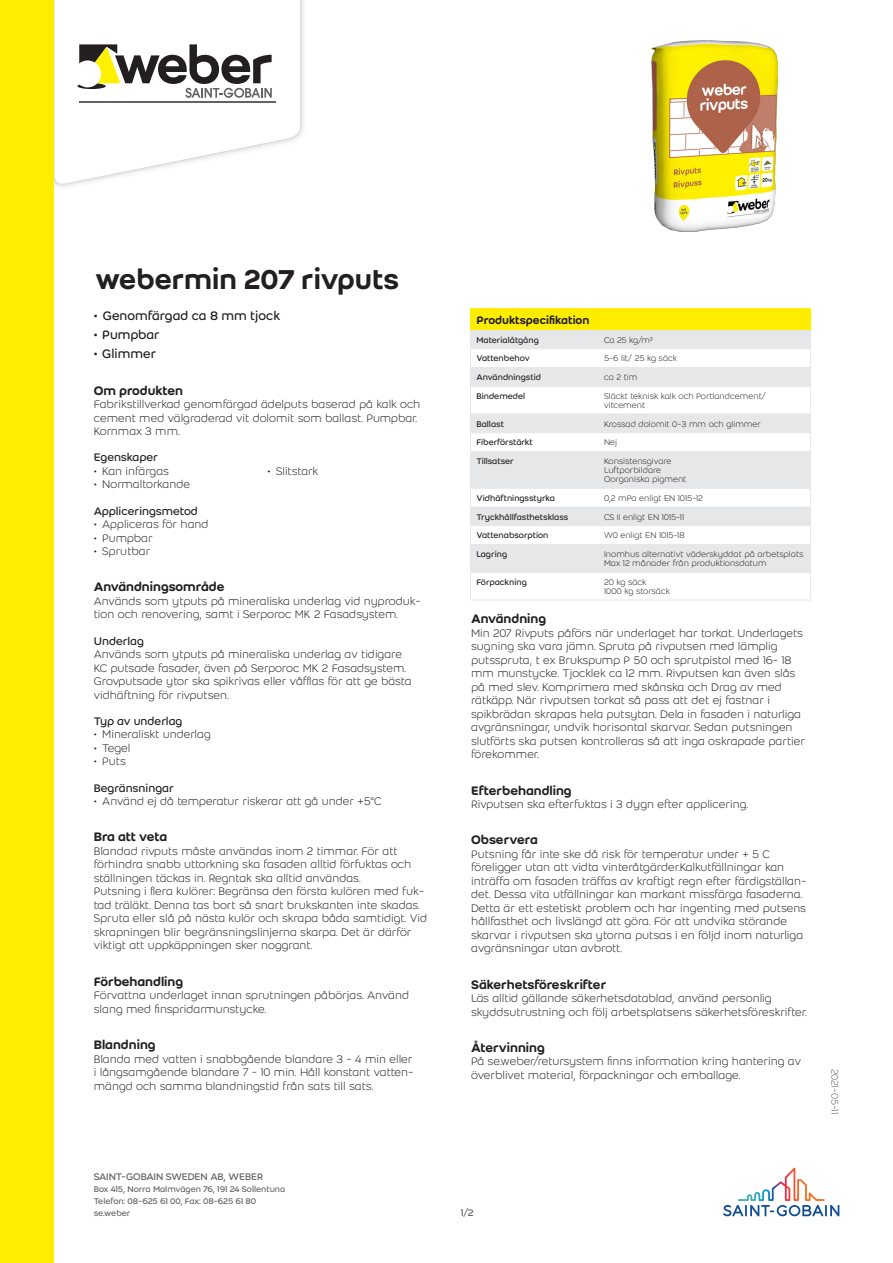
<style>
.page{position:relative;width:893px;height:1263px;background:#fff}
.page>*{position:absolute;margin:0;border:0;box-sizing:border-box;transform-origin:0 0}
.Product_name{font:500 30px "Weber";color:#231f20}
.Second_header{font:500 13.5px "Weber";color:#231f20}
.t1{font:13.5px "Weber";color:#231f20}
.Second_header-2{font:500 13.5px "Weber";letter-spacing:-.02em;color:#231f20}
.Body_text{font:300 12px/13.5px "Weber";color:#231f20}
.Second_sub-header{font:12px "Weber";color:#231f20}
.header_1{font:500 12px "Weber";color:#231f20}
.t2{font:10.5px "Weber";letter-spacing:-.01em;color:#636366}
.Last_modification_da{font:300 10.5px "Weber";color:#636366}
.column_2{font:300 9px/9px "Weber";color:#231f20}
.column_1{font:9px "Weber";color:#231f20}
.t3{font:9px/12px "Weber";letter-spacing:-.005em;color:#636366}
</style>
<div class="page">
<img style="left:54px;top:0;width:250px;height:187px">
<svg style="left:55px;top:0;width:245px;height:186px"></svg>
<hr style="left:79px;top:101px;width:196px;height:1px;background:#636366">
<svg style="left:77px;top:44px;width:195px;height:54px"></svg>
<div style="left:0;top:0;width:54px;height:1263px;background:#ffed00"></div>
<svg style="left:723px;top:1168px;width:116px;height:48px"></svg>
<img style="left:652px;top:40px;width:125px;height:192px">
<div style="left:470px;top:309px;width:341px;height:21px;background:#ffed00"></div>
<svg style="left:471px;top:330px;width:339px;height:242px;fill:#e6e7e9"></svg>
<hr style="left:470px;top:348px;width:128px;height:1px;background:#e6e7e9">
<hr style="left:598px;top:348px;width:213px;height:1px;background:#e6e7e9">
<hr style="left:470px;top:367px;width:128px;height:1px;background:#e6e7e9">
<hr style="left:598px;top:367px;width:213px;height:1px;background:#e6e7e9">
<hr style="left:470px;top:386px;width:128px;height:1px;background:#e6e7e9">
<hr style="left:598px;top:386px;width:213px;height:1px;background:#e6e7e9">
<hr style="left:470px;top:414px;width:128px;height:1px;background:#e6e7e9">
<hr style="left:598px;top:414px;width:213px;height:1px;background:#e6e7e9">
<hr style="left:470px;top:432px;width:128px;height:1px;background:#e6e7e9">
<svg style="left:470px;top:330px;width:1px;height:121px"></svg>
<hr style="left:598px;top:432px;width:213px;height:1px;background:#e6e7e9">
<svg style="left:810px;top:330px;width:1px;height:121px"></svg>
<hr style="left:470px;top:451px;width:128px;height:1px;background:#e6e7e9">
<hr style="left:470px;top:452px;width:1px;height:36px;background:#e6e7e9">
<hr style="left:598px;top:451px;width:213px;height:1px;background:#e6e7e9">
<hr style="left:810px;top:452px;width:1px;height:36px;background:#e6e7e9">
<hr style="left:470px;top:488px;width:128px;height:1px;background:#e6e7e9">
<hr style="left:598px;top:488px;width:213px;height:1px;background:#e6e7e9">
<hr style="left:470px;top:507px;width:128px;height:1px;background:#e6e7e9">
<hr style="left:598px;top:507px;width:213px;height:1px;background:#e6e7e9">
<hr style="left:470px;top:525px;width:128px;height:1px;background:#e6e7e9">
<hr style="left:598px;top:525px;width:213px;height:1px;background:#e6e7e9">
<hr style="left:470px;top:544px;width:128px;height:1px;background:#e6e7e9">
<hr style="left:598px;top:544px;width:213px;height:1px;background:#e6e7e9">
<hr style="left:470px;top:572px;width:128px;height:1px;background:#e6e7e9">
<svg style="left:470px;top:489px;width:1px;height:111px"></svg>
<hr style="left:470px;top:600px;width:128px;height:1px;background:#e6e7e9">
<hr style="left:598px;top:572px;width:213px;height:1px;background:#e6e7e9">
<svg style="left:810px;top:489px;width:1px;height:111px"></svg>
<hr style="left:598px;top:600px;width:213px;height:1px;background:#e6e7e9">
<p class="Product_name" style="left:95px;top:257px;width:305px">webermin 207 rivputs</p>
<p class="t1" style="left:94px;top:306px;width:188px">• Genomfärgad ca 8 mm tjock</p>
<p class="t1" style="left:94px;top:325px;width:67px">• Pumpbar</p>
<p class="t1" style="left:94px;top:344px;width:64px">• Glimmer</p>
<p class="Second_header" style="left:94px;top:380px;width:91px">Om produkten</p>
<p class="Body_text" style="left:94px;top:397px;width:328px">Fabrikstillverkad genomfärgad ädelputs baserad på kalk och cement med välgraderad vit dolomit som ballast. Pumpbar.<br>Kornmax 3 mm.</p>
<p class="Second_sub-header" style="left:94px;top:449px;width:66px">Egenskaper</p>
<p class="Body_text" style="left:94px;top:464px;width:77px">• Kan infärgas</p>
<p class="Body_text" style="left:94px;top:477px;width:98px">• Normaltorkande</p>
<p class="Body_text" style="left:268px;top:464px;width:52px">• Slitstark</p>
<p class="Second_sub-header" style="left:94px;top:502px;width:106px">Appliceringsmetod</p>
<p class="Body_text" style="left:94px;top:517px;width:116px">• Appliceras för hand</p>
<p class="Body_text" style="left:94px;top:531px;width:60px">• Pumpbar</p>
<p class="Body_text" style="left:94px;top:544px;width:58px">• Sprutbar</p>
<p class="Second_header" style="left:94px;top:577px;width:132px">Användningsområde</p>
<p class="Body_text" style="left:94px;top:594px;width:329px">Används som ytputs på mineraliska underlag vid nyproduk&shy;tion och renovering, samt i Serporoc MK 2 Fasadsystem.</p>
<p class="Second_sub-header" style="left:94px;top:632px;width:52px">Underlag</p>
<p class="Body_text" style="left:94px;top:647px;width:319px">Används som ytputs på mineraliska underlag av tidigare KC putsade fasader, även på Serporoc MK 2 Fasadsystem.<br>Grovputsade ytor ska spikrivas eller våfflas för att ge bästa vidhäftning för rivputsen.</p>
<p class="Second_sub-header" style="left:94px;top:713px;width:90px">Typ av underlag</p>
<p class="Body_text" style="left:94px;top:727px;width:119px">• Mineraliskt underlag</p>
<p class="Body_text" style="left:94px;top:741px;width:38px">• Tegel</p>
<p class="Body_text" style="left:94px;top:754px;width:34px">• Puts</p>
<p class="Second_sub-header" style="left:94px;top:779px;width:82px">Begränsningar</p>
<p class="Body_text" style="left:94px;top:794px;width:289px">• Använd ej då temperatur riskerar att gå under +5°C</p>
<p class="Second_header-2" style="left:94px;top:827px;width:75px">Bra att veta</p>
<p class="Body_text" style="left:94px;top:844px;width:335px">Blandad rivputs måste användas inom 2 timmar. För att förhindra snabb uttorkning ska fasaden alltid förfuktas och ställningen täckas in. Regntak ska alltid användas.<br>Putsning i flera kulörer: Begränsa den första kulören med fuk&shy;tad träläkt. Denna tas bort så snart brukskanten inte skadas.<br>Spruta eller slå på nästa kulör och skrapa båda samtidigt. Vid skrapningen blir begränsningslinjerna skarpa. Det är därför viktigt att uppkäppningen sker noggrant.</p>
<p class="Second_header" style="left:94px;top:971px;width:91px">Förbehandling</p>
<p class="Body_text" style="left:94px;top:988px;width:317px">Förvattna underlaget innan sprutningen påbörjas. Använd slang med finspridarmunstycke.</p>
<p class="Second_header" style="left:94px;top:1035px;width:64px">Blandning</p>
<p class="Body_text" style="left:94px;top:1051px;width:321px;text-align:justify">Blanda med vatten i snabbgående blandare 3 - 4 min eller i långsamgående blandare 7 - 10 min. Håll konstant vatten&shy;mängd och samma blandningstid från sats till sats.</p>
<p class="t2" style="left:94px;top:1169px;width:171px">SAINT-GOBAIN SWEDEN AB, WEBER</p>
<p class="t3" style="left:94px;top:1183px;width:193px">Box 415, Norra Malmvägen 76, 191 24 Sollentuna<br>Telefon: 08-625 61 00, Fax: 08-625 61 80 se.weber</p>
<p class="header_1" style="left:476px;top:311px;width:114px">Produktspecifikation</p>
<p class="column_1" style="left:476px;top:333px;width:64px">Materialåtgång</p>
<p class="column_2" style="left:604px;top:335px;width:50px">Ca 25 kg/m²</p>
<p class="column_1" style="left:476px;top:352px;width:55px">Vattenbehov</p>
<p class="column_2" style="left:604px;top:354px;width:74px">5-6 lit/ 25 kg säck</p>
<p class="column_1" style="left:476px;top:371px;width:66px">Användningstid</p>
<p class="column_2" style="left:604px;top:373px;width:35px">ca 2 tim</p>
<p class="column_1" style="left:476px;top:390px;width:50px">Bindemedel</p>
<p class="column_2" style="left:604px;top:391px;width:164px">Släckt teknisk kalk och Portlandcement/ vitcement</p>
<p class="column_1" style="left:476px;top:417px;width:29px">Ballast</p>
<p class="column_2" style="left:604px;top:419px;width:158px">Krossad dolomit 0-3 mm och glimmer</p>
<p class="column_1" style="left:476px;top:436px;width:58px">Fiberförstärkt</p>
<p class="column_2" style="left:604px;top:438px;width:15px">Nej</p>
<p class="column_1" style="left:476px;top:455px;width:39px">Tillsatser</p>
<p class="column_2" style="left:604px;top:457px;width:84px">Konsistensgivare<br>Luftporbildare<br>Oorganiska pigment</p>
<p class="column_1" style="left:476px;top:492px;width:80px">Vidhäftningsstyrka</p>
<p class="column_2" style="left:604px;top:493px;width:101px">0,2 mPa enligt EN 1015-12</p>
<p class="column_1" style="left:476px;top:510px;width:93px">Tryckhållfasthetsklass</p>
<p class="column_2" style="left:604px;top:512px;width:82px">CS II enligt EN 1015-11</p>
<p class="column_1" style="left:476px;top:529px;width:74px">Vattenabsorption</p>
<p class="column_2" style="left:604px;top:531px;width:82px">W0 enligt EN 1015-18</p>
<p class="column_1" style="left:476px;top:548px;width:32px">Lagring</p>
<p class="column_2" style="left:604px;top:550px;width:201px">Inomhus alternativt väderskyddat på arbetsplats<br>Max 12 månader från produktionsdatum</p>
<p class="column_1" style="left:476px;top:576px;width:52px">Förpackning</p>
<p class="column_2" style="left:604px;top:577px;width:67px">20 kg säck<br>1000 kg storsäck</p>
<p class="Second_header" style="left:471px;top:609px;width:77px">Användning</p>
<p class="Body_text" style="left:471px;top:626px;width:335px">Min 207 Rivputs påförs när underlaget har torkat. Underlagets sugning ska vara jämn. Spruta på rivputsen med lämplig putsspruta, t ex Brukspump P 50 och sprutpistol med 16- 18 mm munstycke. Tjocklek ca 12 mm. Rivputsen kan även slås på med slev. Komprimera med skånska och Drag av med rätkäpp. När rivputsen torkat så pass att det ej fastnar i spikbrädan skrapas hela putsytan. Dela in fasaden i naturliga avgränsningar, undvik horisontal skarvar. Sedan putsningen slutförts ska putsen kontrolleras så att inga oskrapade partier förekommer.</p>
<p class="Second_header" style="left:471px;top:780px;width:102px">Efterbehandling</p>
<p class="Body_text" style="left:471px;top:797px;width:278px">Rivputsen ska efterfuktas i 3 dygn efter applicering.</p>
<p class="Second_header" style="left:471px;top:830px;width:68px">Observera</p>
<p class="Body_text" style="left:471px;top:847px;width:337px">Putsning får inte ske då risk för temperatur under + 5 C föreligger utan att vidta vinteråtgärder.Kalkutfällningar kan inträffa om fasaden träffas av kraftigt regn efter färdigställan&shy;det. Dessa vita utfällningar kan markant missfärga fasaderna.<br>Detta är ett estetiskt problem och har ingenting med putsens hållfasthet och livslängd att göra. För att undvika störande skarvar i rivputsen ska ytorna putsas i en följd inom naturliga avgränsningar utan avbrott.</p>
<p class="Second_header" style="left:471px;top:974px;width:137px">Säkerhetsföreskrifter</p>
<p class="Body_text" style="left:471px;top:991px;width:337px">Läs alltid gällande säkerhetsdatablad, använd personlig skyddsutrustning och följ arbetsplatsens säkerhetsföreskrifter.</p>
<p class="Second_header" style="left:471px;top:1037px;width:75px">Återvinning</p>
<p class="Body_text" style="left:471px;top:1054px;width:331px">På se.weber/retursystem finns information kring hantering av överblivet material, förpackningar och emballage.</p>
<p class="Last_modification_da" style="left:842px;top:1069px;width:47px;rotate:90deg">2021-05-11</p>
<p class="t2" style="left:461px;top:1205px;width:14px">1/2</p>
</div>
